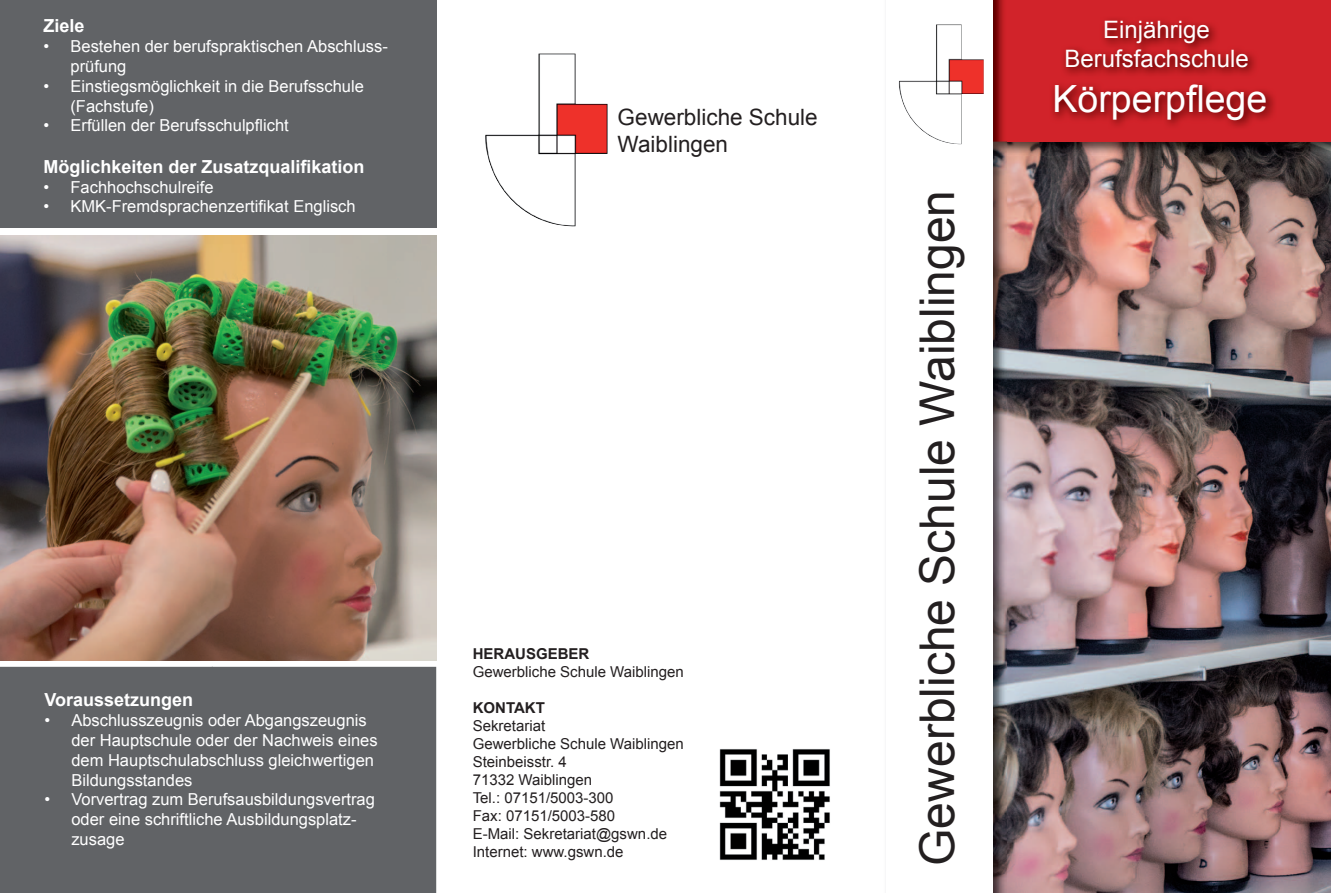
<style>
.page{position:relative;width:1331px;height:893px;background:#fff}
.page>*{position:absolute;margin:0;border:0;box-sizing:border-box;transform-origin:0 0}
.t1{font:48px "Arial";color:#231f20}
.t2{font:37.5px "Arial";color:#fff}
.t3{font:24px/28.8px "Arial";color:#fff;text-align:center}
.t4{font:22.5px/27px "Arial";color:#231f20}
.t5{font:700 18px "Arial";color:#fff}
.t6{font:16.5px/19.8px "Arial";color:#fff}
.t7{font:15px/18px "Arial";color:#231f20}
.t8{font:700 15px "Arial";color:#231f20}
</style>
<div class="page">
<img style="left:1007px;top:142px;width:324px;height:751px">
<div style="left:0;top:0;width:436px;height:228px;background:#616366"></div>
<img style="left:0;top:235px;width:436px;height:426px">
<div style="left:213px;top:667px;width:223px;height:226px;background:#616366"></div>
<div style="left:0;top:667px;width:213px;height:226px;background:#616366"></div>
<img style="left:485px;top:54px;width:123px;height:173px">
<img style="left:719px;top:749px;width:111px;height:111px">
<svg style="left:988px;top:0;width:343px;height:142px;background:#c41f25"></svg>
<img style="left:993px;top:0;width:14px;height:893px">
<div style="left:886px;top:0;width:107px;height:893px;background:#fff"></div>
<img style="left:899px;top:25px;width:85px;height:120px">
<p class="t5" style="left:43px;top:14px;width:43px">Ziele</p>
<p class="t6" style="left:70px;top:37px;width:319px;text-indent:-27px">• Bestehen der berufspraktischen Abschluss&shy;prüfung</p>
<p class="t6" style="left:70px;top:76px;width:295px;text-indent:-27px">• Einstiegsmöglichkeit in die Berufsschule (Fachstufe)</p>
<p class="t6" style="left:43px;top:116px;width:247px">• Erfüllen der Berufsschulpflicht</p>
<p class="t5" style="left:43px;top:154px;width:323px">Möglichkeiten der Zusatzqualifikation</p>
<p class="t6" style="left:43px;top:177px;width:172px">• Fachhochschulreife</p>
<p class="t6" style="left:43px;top:197px;width:314px">• KMK-Fremdsprachenzertifikat Englisch</p>
<h3 class="t4" style="left:618px;top:103px;width:202px">Gewerbliche Schule<br>Waiblingen</h3>
<p class="t5" style="left:44px;top:688px;width:150px">Voraussetzungen</p>
<p class="t6" style="left:71px;top:711px;width:308px;text-indent:-27px">• Abschlusszeugnis oder Abgangszeugnis der Hauptschule oder der Nachweis eines dem Hauptschulabschluss gleichwertigen Bildungsstandes</p>
<p class="t6" style="left:71px;top:790px;width:305px;text-indent:-27px">• Vorvertrag zum Berufsausbildungsvertrag oder eine schriftliche Ausbildungsplatz&shy;zusage</p>
<p class="t6" style="left:83px;top:713px;width:70px">Reflexion</p>
<p class="t6" style="left:83px;top:733px;width:306px;text-indent:-27px">• Vorbereitung und Befähigung für den Sa&shy;lonalltag durch Modelltage und Betriebs&shy;tage</p>
<p class="t8" style="left:473px;top:644px;width:118px">HERAUSGEBER</p>
<p class="t7" style="left:473px;top:663px;width:213px">Gewerbliche Schule Waiblingen</p>
<p class="t8" style="left:473px;top:698px;width:74px">KONTAKT</p>
<p class="t7" style="left:473px;top:717px;width:213px">Sekretariat<br>Gewerbliche Schule Waiblingen<br>Steinbeisstr. 4<br>71332 Waiblingen<br>Tel.: 07151/5003-300<br>Fax: 07151/5003-580<br>E-Mail: Sekretariat@gswn.de<br>Internet: www.gswn.de</p>
<h1 class="t1" style="left:906px;top:866px;width:677px;rotate:-90deg">Gewerbliche Schule Waiblingen</h1>
<h3 class="t3" style="left:1064px;top:16px;width:186px">Einjährige<br>Berufsfachschule</h3>
<h2 class="t2" style="left:1053px;top:74px;width:216px">Körperpflege</h2>
</div>
